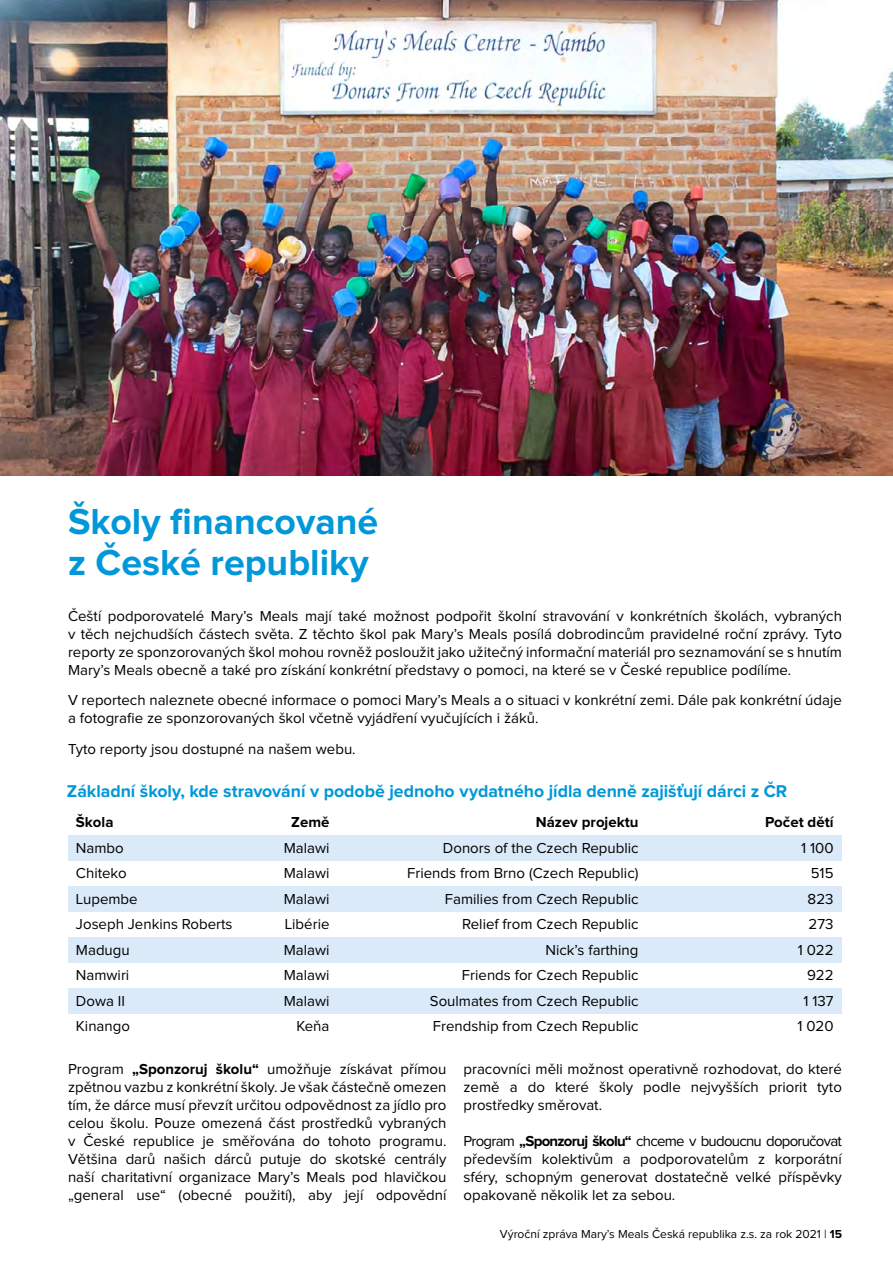
<style>
.page{position:relative;width:893px;height:1263px;background:#fff}
.page>*{position:absolute;margin:0;border:0;box-sizing:border-box;transform-origin:0 0}
.t1{font:700 37.5px/40.5px "Proxima Nova";color:#0098d8}
.t2{font:700 17.7px "Proxima Nova";letter-spacing:-.005em;color:#0098d8}
.t3{font:15px/18px "Proxima Nova";color:#000;text-align:justify}
.t4{font:700 15px "Proxima Nova";color:#000}
.t5{font:12px "Proxima Nova";color:#000}
.s1{font-weight:700}
</style>
<div class="page">
<div style="left:68px;top:835px;width:774px;height:26px;background:#dbeaf9"></div>
<div style="left:68px;top:886px;width:774px;height:26px;background:#dbeaf9"></div>
<div style="left:68px;top:937px;width:774px;height:26px;background:#dbeaf9"></div>
<div style="left:68px;top:988px;width:774px;height:26px;background:#dbeaf9"></div>
<img style="left:0;top:0;width:893px;height:475px">
<h1 class="t1" style="left:68px;top:503px;width:312px">Školy financované z České republiky</h1>
<p class="t3" style="left:68px;top:607px;width:775px">Čeští podporovatelé Mary’s Meals mají také možnost podpořit školní stravování v konkrétních školách, vybraných v těch nejchudších částech světa. Z těchto škol pak Mary’s Meals posílá dobrodincům pravidelné roční zprávy. Tyto reporty ze sponzorovaných škol mohou rovněž posloužit jako užitečný informační materiál pro seznamování se s hnutím Mary’s Meals obecně a také pro získání konkrétní představy o pomoci, na které se v České republice podílíme.</p>
<p class="t3" style="left:68px;top:692px;width:775px">V reportech naleznete obecné informace o pomoci Mary’s Meals a o situaci v konkrétní zemi. Dále pak konkrétní údaje a fotografie ze sponzorovaných škol včetně vyjádření vyučujících i žáků.</p>
<p class="t3" style="left:68px;top:741px;width:289px">Tyto reporty jsou dostupné na našem webu.</p>
<p class="t2" style="left:67px;top:783px;width:722px">Základní školy, kde stravování v podobě jednoho vydatného jídla denně zajišťují dárci z ČR</p>
<p class="t4" style="left:76px;top:815px;width:39px">Škola</p>
<p class="t4" style="left:291px;top:815px;width:40px">Země</p>
<p class="t4" style="left:536px;top:815px;width:104px">Název projektu</p>
<p class="t4" style="left:765px;top:815px;width:70px">Počet dětí</p>
<p class="t3" style="left:76px;top:839px;width:49px">Nambo</p>
<p class="t3" style="left:284px;top:839px;width:47px">Malawi</p>
<p class="t3" style="left:443px;top:839px;width:197px">Donors of the Czech Republic</p>
<p class="t3" style="left:801px;top:839px;width:34px">1 100</p>
<p class="t3" style="left:76px;top:865px;width:52px">Chiteko</p>
<p class="t3" style="left:284px;top:865px;width:47px">Malawi</p>
<p class="t3" style="left:407px;top:865px;width:233px">Friends from Brno (Czech Republic)</p>
<p class="t3" style="left:811px;top:865px;width:24px">515</p>
<p class="t3" style="left:76px;top:890px;width:63px">Lupembe</p>
<p class="t3" style="left:284px;top:890px;width:47px">Malawi</p>
<p class="t3" style="left:445px;top:890px;width:195px">Families from Czech Republic</p>
<p class="t3" style="left:808px;top:890px;width:27px">823</p>
<p class="t3" style="left:76px;top:916px;width:158px">Joseph Jenkins Roberts</p>
<p class="t3" style="left:285px;top:916px;width:46px">Libérie</p>
<p class="t3" style="left:462px;top:916px;width:178px">Relief from Czech Republic</p>
<p class="t3" style="left:809px;top:916px;width:26px">273</p>
<p class="t3" style="left:76px;top:941px;width:55px">Madugu</p>
<p class="t3" style="left:284px;top:941px;width:47px">Malawi</p>
<p class="t3" style="left:545px;top:941px;width:95px">Nick’s farthing</p>
<p class="t3" style="left:798px;top:941px;width:37px">1 022</p>
<p class="t3" style="left:76px;top:967px;width:55px">Namwiri</p>
<p class="t3" style="left:284px;top:967px;width:47px">Malawi</p>
<p class="t3" style="left:462px;top:967px;width:178px">Friends for Czech Republic</p>
<p class="t3" style="left:807px;top:967px;width:28px">922</p>
<p class="t3" style="left:76px;top:992px;width:51px">Dowa II</p>
<p class="t3" style="left:284px;top:992px;width:47px">Malawi</p>
<p class="t3" style="left:430px;top:992px;width:210px">Soulmates from Czech Republic</p>
<p class="t3" style="left:803px;top:992px;width:32px">1 137</p>
<p class="t3" style="left:76px;top:1018px;width:56px">Kinango</p>
<p class="t3" style="left:296px;top:1018px;width:35px">Keňa</p>
<p class="t3" style="left:433px;top:1018px;width:207px">Frendship from Czech Republic</p>
<p class="t3" style="left:797px;top:1018px;width:38px">1 020</p>
<p class="t3" style="left:68px;top:1060px;width:380px">Program <span class="s1">„Sponzoruj školu“</span> umožňuje získávat přímou zpětnou vazbu z konkrétní školy. Je však částečně omezen tím, že dárce musí převzít určitou odpovědnost za jídlo pro celou školu. Pouze omezená část prostředků vybraných v České republice je směřována do tohoto programu.<br>Většina darů našich dárců putuje do skotské centrály naší charitativní organizace Mary’s Meals pod hlavičkou „general use“ (obecné použití), aby její odpovědní</p>
<p class="t3" style="left:463px;top:1060px;width:380px">pracovníci měli možnost operativně rozhodovat, do které země a do které školy podle nejvyšších priorit tyto prostředky směrovat.</p>
<p class="t3" style="left:463px;top:1132px;width:380px">Program <span class="s1">„Sponzoruj školu“</span> chceme v budoucnu doporučovat především kolektivům a podporovatelům z korporátní sféry, schopným generovat dostatečně velké příspěvky opakovaně několik let za sebou.</p>
<p class="t5" style="left:500px;top:1228px;width:343px">Výroční zpráva Mary’s Meals Česká republika z.s. za rok 2021 | <span class="s1">15</span></p>
</div>
